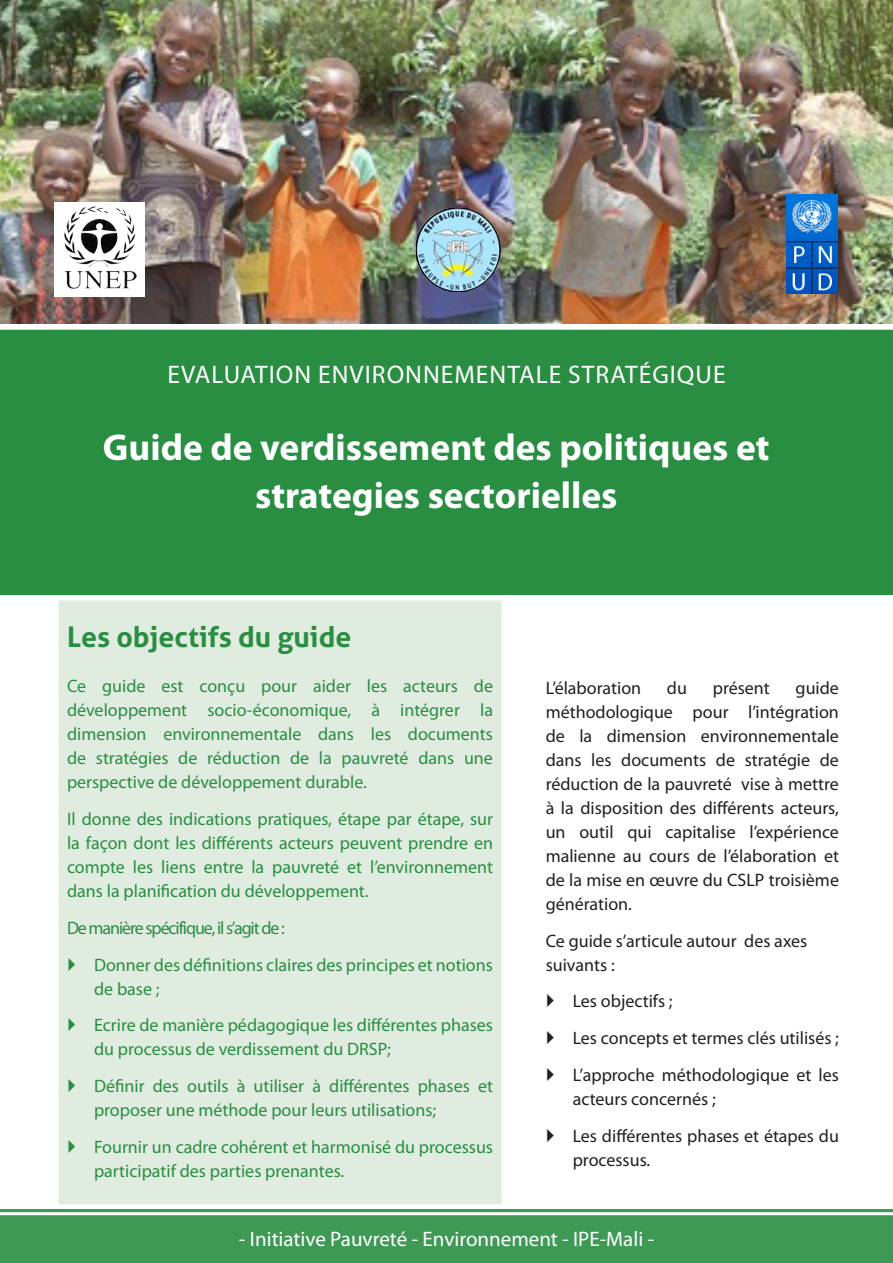
<style>
.page{position:relative;width:893px;height:1263px;background:#fff}
.page>*{position:absolute;margin:0;border:0;box-sizing:border-box;transform-origin:0 0}
.t1{font:700 37.5px/48px "Myriad Pro";color:#fff;text-align:center}
.titre{font:700 28.5px "Aller";color:#298e42}
.t2{font:25.5px "Myriad Pro";letter-spacing:.04em;color:#fff}
.t3{font:21px "Myriad Pro";color:#fff}
.puce{font:18px/24px "Myriad Pro";color:#298e42}
.puce-2{font:18px/24px "Myriad Pro";color:#231f20}
.puce-3{font:18px "Myriad Pro";letter-spacing:-.06em;color:#298e42}
</style>
<div class="page">
<div style="left:0;top:1209px;width:893px;height:54px;background:#3e9955"></div>
<hr style="left:0;top:1212px;width:893px;height:3px;background:#fff">
<img style="left:0;top:0;width:893px;height:324px">
<div style="left:56px;top:598px;width:448px;height:609px;background:#deebdd"></div>
<div style="left:54px;top:596px;width:452px;height:613px;border:4px solid #fff"></div>
<img style="left:787px;top:194px;width:50px;height:99px">
<img style="left:417px;top:207px;width:84px;height:84px">
<div style="left:54px;top:202px;width:91px;height:94px;background:#fff"></div>
<img style="left:65px;top:206px;width:72px;height:83px">
<div style="left:0;top:329px;width:893px;height:271px;background:#298e42"></div>
<p class="t2" style="left:167px;top:358px;width:560px">EVALUATION ENVIRONNEMENTALE STRATÉGIQUE</p>
<p class="t1" style="left:103px;top:422px;width:668px">Guide de verdissement des politiques et strategies sectorielles</p>
<p class="titre" style="left:67px;top:619px;width:286px">Les objectifs du guide</p>
<p class="puce" style="left:67px;top:674px;width:428px;text-align:justify">Ce guide est conçu pour aider les acteurs de développement socio-économique, à intégrer la dimension environnementale dans les documents de stratégies de réduction de la pauvreté dans une perspective de développement durable.</p>
<p class="puce" style="left:67px;top:807px;width:428px;text-align:justify">Il donne des indications pratiques, étape par étape, sur la façon dont les différents acteurs peuvent prendre en compte les liens entre la pauvreté et l’environnement dans la planification du développement.</p>
<p class="puce-3" style="left:67px;top:917px;width:219px">De manière spécifique, il s’agit de :</p>
<p class="puce" style="left:94px;top:952px;width:400px">Donner des définitions claires des principes et notions de base ;</p>
<p class="puce" style="left:94px;top:1013px;width:401px">Ecrire de manière pédagogique les différentes phases du processus de verdissement du DRSP;</p>
<p class="puce" style="left:94px;top:1074px;width:400px">Définir des outils à utiliser à différentes phases et proposer une méthode pour leurs utilisations;</p>
<p class="puce" style="left:94px;top:1134px;width:401px">Fournir un cadre cohérent et harmonisé du processus participatif des parties prenantes.</p>
<p class="puce-2" style="left:546px;top:675px;width:295px;text-align:justify;text-indent:250px">guide méthodologique pour l’intégration de la dimension environnementale dans les documents de stratégie de réduction de la pauvreté vise à mettre à la disposition des différents acteurs, un outil qui capitalise l’expérience malienne au cours de l’élaboration et de la mise en œuvre du CSLP troisième génération.</p>
<p class="puce-2" style="left:546px;top:928px;width:263px">Ce guide s’articule autour des axes suivants :</p>
<p class="puce-2" style="left:573px;top:989px;width:101px">Les objectifs ;</p>
<p class="puce-2" style="left:573px;top:1026px;width:268px">Les concepts et termes clés utilisés ;</p>
<p class="puce-2" style="left:573px;top:1063px;width:268px">L’approche méthodologique et les acteurs concernés ;</p>
<p class="puce-2" style="left:573px;top:1123px;width:268px">Les différentes phases et étapes du processus.</p>
<p class="puce-2" style="left:546px;top:675px;width:97px">L’élaboration</p>
<p class="puce-2" style="left:667px;top:675px;width:22px">du</p>
<p class="puce-2" style="left:713px;top:675px;width:58px">présent</p>
<p class="t3" style="left:239px;top:1226px;width:417px">- Initiative Pauvreté - Environnement - IPE-Mali -</p>
</div>
